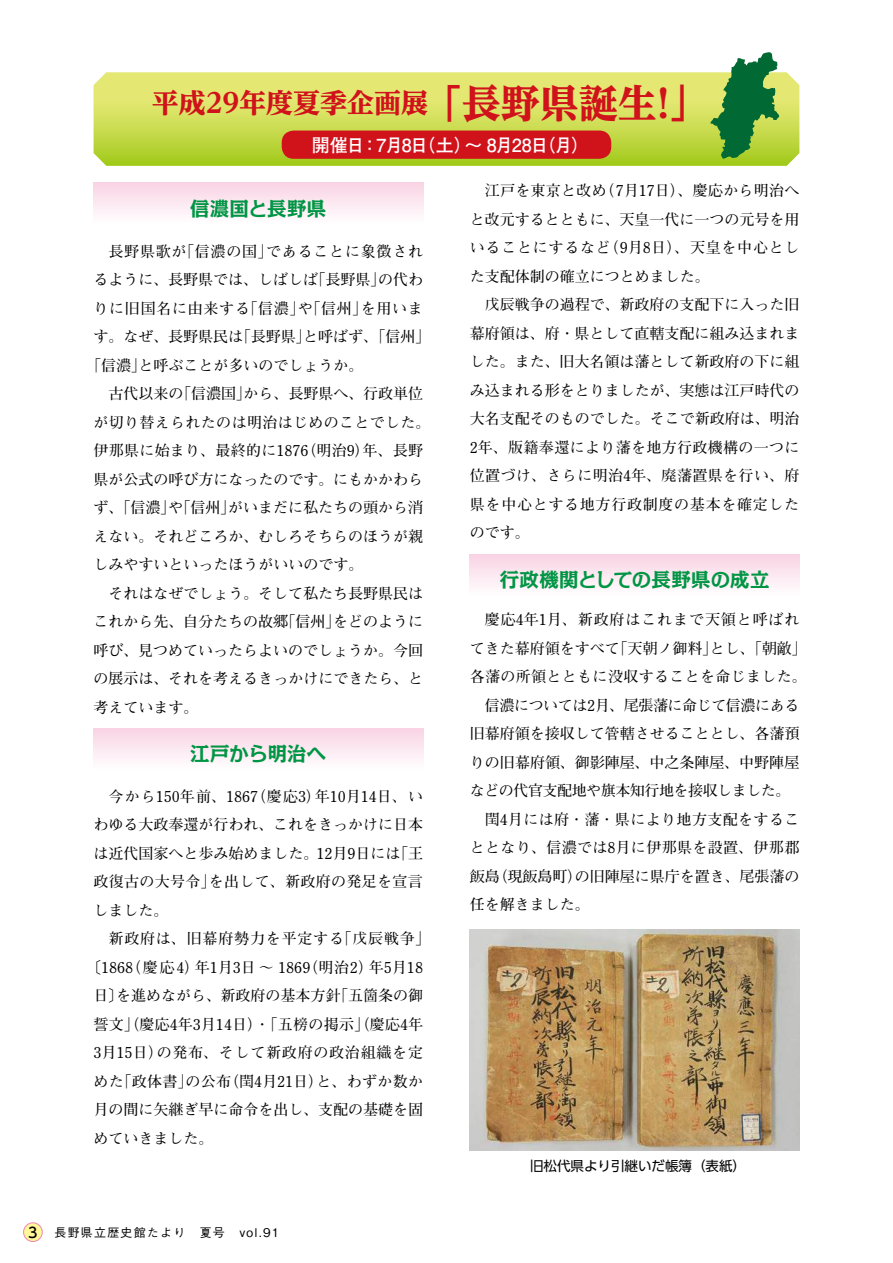
<style>
.page{position:relative;width:893px;height:1263px;background:#fff}
.page>*{position:absolute;margin:0;border:0;box-sizing:border-box;transform-origin:0 0}
.t1{font:800 27px "UD Reimin Pro";color:#d0121b}
.t2{font:700 19.5px "Kakumin Pro";letter-spacing:.01em;color:#009544}
.t3{font:700 18px "Futo Go B101 Pro";letter-spacing:-.08em;color:#fff}
.t4{font:700 15px/28.5px "Futo Min A101 Pro";color:#000;text-align:justify}
.t5{font:700 15px "Futo Min A101 Pro";letter-spacing:.05em;color:#000}
.t6{font:700 15px "Futo Min A101 Pro";letter-spacing:.02em;color:#000}
.t7{font:700 15px "Futo Min A101 Pro";letter-spacing:.025em;color:#000}
.t8{font:700 15px "Futo Min A101 Pro";letter-spacing:.055em;color:#000}
.t9{font:13.5px "UD Shin Go Pro";color:#000}
.t10{font:500 12px "Gothic BBB Pro";letter-spacing:.1em;color:#000}
.s1{font-size:39px}
.s2{font-family:"UD Shin Go Pro";font-size:14.25px}
</style>
<div class="page">
<div style="left:24px;top:1223px;width:18px;height:18px;background:#fff899;border-radius:50%"></div>
<div style="left:23px;top:1222px;width:19px;height:20px;border:1px solid #ee87b4;border-radius:50%"></div>
<div style="left:94px;top:183px;width:329px;height:42px;background:linear-gradient(to bottom,#f9d3e4,#fff)"></div>
<div style="left:94px;top:728px;width:329px;height:43px;background:linear-gradient(to bottom,#f9d3e4,#fff)"></div>
<div style="left:470px;top:555px;width:329px;height:42px;background:linear-gradient(to bottom,#f9d3e4,#fff)"></div>
<svg style="left:94px;top:72px;width:705px;height:94px;background:#d1df5b"></svg>
<div style="left:282px;top:131px;width:329px;height:28px;background:#d0121b;border-radius:12px"></div>
<svg style="left:710px;top:52px;width:69px;height:107px;background:#66a355"></svg>
<img style="left:470px;top:929px;width:329px;height:221px">
<h1 class="t1" style="left:152px;top:81px;width:559px">平成29年度夏季企画展 <span class="s1">「長野県誕生！」</span></h1>
<p class="t3" style="left:312px;top:130px;width:279px">開催日：7月8日（土）～ 8月28日（月）</p>
<h2 class="t2" style="left:190px;top:193px;width:138px">信濃国と長野県</h2>
<p class="t5" style="left:109px;top:239px;width:316px">長野県歌が「信濃の国」であることに象徴され</p>
<p class="t4" style="left:94px;top:263px;width:331px">るように、長野県では、しばしば「長野県」の代わ</p>
<p class="t5" style="left:94px;top:296px;width:331px">りに旧国名に由来する「信濃」や「信州」を用いま</p>
<p class="t4" style="left:94px;top:320px;width:339px">す。なぜ、長野県民は「長野県」と呼ばず、「信州」</p>
<p class="t4" style="left:86px;top:349px;width:279px">「信濃」と呼ぶことが多いのでしょうか。</p>
<p class="t4" style="left:109px;top:377px;width:316px">古代以来の「信濃国」から、長野県へ、行政単位</p>
<p class="t7" style="left:94px;top:410px;width:338px">が切り替えられたのは明治はじめのことでした。</p>
<p class="t6" style="left:94px;top:439px;width:331px">伊那県に始まり、最終的に1876（明治9）年、長野</p>
<p class="t4" style="left:94px;top:463px;width:331px">県が公式の呼び方になったのです。にもかかわら</p>
<p class="t4" style="left:94px;top:491px;width:331px">ず、「信濃」や「信州」がいまだに私たちの頭から消</p>
<p class="t4" style="left:94px;top:520px;width:331px">えない。それどころか、むしろそちらのほうが親</p>
<p class="t4" style="left:94px;top:548px;width:271px">しみやすいといったほうがいいのです。</p>
<p class="t4" style="left:109px;top:577px;width:316px">それはなぜでしょう。そして私たち長野県民は</p>
<p class="t4" style="left:94px;top:605px;width:331px">これから先、自分たちの故郷「信州」をどのように</p>
<p class="t4" style="left:94px;top:634px;width:331px">呼び、見つめていったらよいのでしょうか。今回</p>
<p class="t4" style="left:94px;top:662px;width:331px">の展示は、それを考えるきっかけにできたら、と</p>
<p class="t4" style="left:94px;top:691px;width:107px">考えています。</p>
<h2 class="t2" style="left:190px;top:738px;width:138px">江戸から明治へ</h2>
<p class="t4" style="left:94px;top:780px;width:331px;text-indent:15px">今から150年前、1867（慶応3）年10月14日、いわゆる大政奉還が行われ、これをきっかけに日本は近代国家へと歩み始めました。12月9日には「王政復古の大号令」を出して、新政府の発足を宣言しました。</p>
<p class="t8" style="left:109px;top:927px;width:324px">新政府は、旧幕府勢力を平定する「戊辰戦争」</p>
<p class="t4" style="left:86px;top:951px;width:339px">〔1868（慶応4）年1月3日～ 1869（明治2）年5月18</p>
<p class="t4" style="left:94px;top:979px;width:331px">日〕を進めながら、新政府の基本方針「五箇条の御</p>
<p class="t4" style="left:94px;top:1008px;width:331px">誓文」（慶応4年3月14日）・「五榜の掲示」（慶応4年</p>
<p class="t5" style="left:94px;top:1041px;width:331px">3月15日）の発布、そして新政府の政治組織を定</p>
<p class="t6" style="left:94px;top:1069px;width:331px">めた「政体書」の公布（閏4月21日）と、わずか数か</p>
<p class="t4" style="left:94px;top:1093px;width:331px">月の間に矢継ぎ早に命令を出し、支配の基礎を固</p>
<p class="t4" style="left:94px;top:1122px;width:121px">めていきました。</p>
<p class="t10" style="left:28px;top:1222px;width:253px"><span class="s2">3　</span>長野県立歴史館たより　夏号　vol.91</p>
<p class="t4" style="left:470px;top:174px;width:331px;text-indent:15px">江戸を東京と改め（7月17日）、慶応から明治へと改元するとともに、天皇一代に一つの元号を用いることにするなど（9月8日）、天皇を中心とした支配体制の確立につとめました。</p>
<p class="t4" style="left:470px;top:288px;width:331px;text-indent:15px">戊辰戦争の過程で、新政府の支配下に入った旧幕府領は、府・県として直轄支配に組み込まれました。また、旧大名領は藩として新政府の下に組み込まれる形をとりましたが、実態は江戸時代の大名支配そのものでした。そこで新政府は、明治2年、版籍奉還により藩を地方行政機構の一つに位置づけ、さらに明治4年、廃藩置県を行い、府県を中心とする地方行政制度の基本を確定したのです。</p>
<h2 class="t2" style="left:500px;top:564px;width:271px">行政機関としての長野県の成立</h2>
<p class="t4" style="left:470px;top:603px;width:339px;text-align:left;text-indent:15px">慶応4年1月、新政府はこれまで天領と呼ばれてきた幕府領をすべて「天朝ノ御料」とし、「朝敵」各藩の所領とともに没収することを命じました。　信濃については2月、尾張藩に命じて信濃にある旧幕府領を接収して管轄させることとし、各藩預りの旧幕府領、御影陣屋、中之条陣屋、中野陣屋などの代官支配地や旗本知行地を接収しました。</p>
<p class="t4" style="left:470px;top:803px;width:331px;text-indent:15px">閏4月には府・藩・県により地方支配をすることとなり、信濃では8月に伊那県を設置、伊那郡飯島（現飯島町）の旧陣屋に県庁を置き、尾張藩の任を解きました。</p>
<p class="t9" style="left:530px;top:1155px;width:217px">旧松代県より引継いだ帳簿（表紙）</p>
</div>
